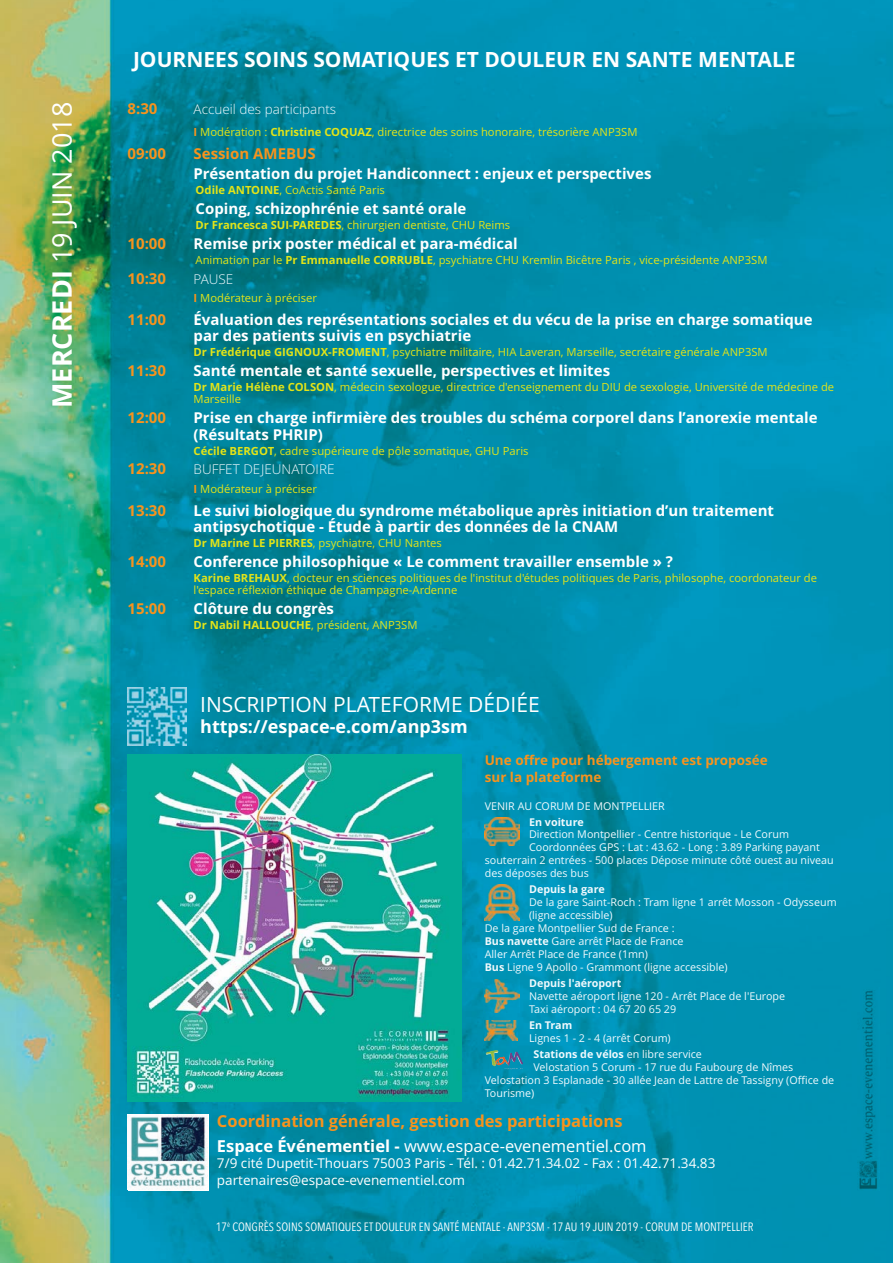
<style>
.page{position:relative;width:893px;height:1263px;background:#fff}
.page>*{position:absolute;margin:0;border:0;box-sizing:border-box;transform-origin:0 0}
.t1{font:27px "Open Sans";color:#fff}
.t2{font:700 21px "Open Sans";color:#fff}
.t3{font:21px "Open Sans";color:#fff}
.t4{font:700 18px "Open Sans";color:#fff}
.t5{font:16.5px "Open Sans";color:#fff}
.t6{font:700 16.5px "Open Sans";color:#f7931d}
.t7{font:700 15px/16.5px "Open Sans";color:#fff}
.t8{font:700 15px "Open Sans";color:#f7931d}
.t9{font:13.5px "Open Sans";color:#fff}
.t10{font:700 13.5px/16.5px "Open Sans";color:#f7931d}
.t11{font:300 13.5px "Open Sans";color:#f0f9fd}
.t12{font:12px "Avenir Next Condensed";color:#fff}
.t13{font:11.25px/12px "Open Sans";color:#e4e417}
.t14{font:10.8px/12.9px "Open Sans";color:#f0f9fd}
.t15{font:700 10.8px "Open Sans";color:#f0f9fd}
.s1{font-weight:700}
.s2{font-weight:700;color:#f7931d}
.s3{font-weight:400}
</style>
<div class="page">
<img style="left:0;top:0;width:893px;height:1263px">
<img style="left:128px;top:755px;width:334px;height:347px">
<div style="left:128px;top:1114px;width:81px;height:77px;background:#fff"></div>
<img style="left:128px;top:1115px;width:80px;height:75px">
<img style="left:128px;top:687px;width:58px;height:58px">
<img style="left:485px;top:817px;width:34px;height:29px">
<img style="left:485px;top:885px;width:34px;height:36px">
<img style="left:485px;top:979px;width:34px;height:34px">
<img style="left:485px;top:1020px;width:32px;height:20px">
<img style="left:485px;top:1050px;width:38px;height:20px">
<img style="left:858px;top:987px;width:21px;height:204px">
<p class="t1" style="left:51px;top:408px;width:307px;rotate:-90deg"><span class="s1">MERCREDI</span> 19 JUIN 2018</p>
<p class="t2" style="left:133px;top:51px;width:664px">JOURNEES SOINS SOMATIQUES ET DOULEUR EN SANTE MENTALE</p>
<p class="t8" style="left:128px;top:102px;width:31px">8:30</p>
<p class="t11" style="left:194px;top:101px;width:144px">Accueil des participants</p>
<p class="t13" style="left:194px;top:127px;width:445px"><span class="s2">I</span> Modération : <span class="s1">Christine COQUAZ</span>, directrice des soins honoraire, trésorière ANP3SM</p>
<p class="t8" style="left:128px;top:148px;width:40px">09:00</p>
<p class="t8" style="left:194px;top:148px;width:124px">Session AMEBUS</p>
<p class="t7" style="left:194px;top:167px;width:459px">Présentation du projet Handiconnect : enjeux et perspectives</p>
<p class="t13" style="left:196px;top:185px;width:191px"><span class="s1">Odile ANTOINE</span>, CoActis Santé Paris</p>
<p class="t7" style="left:196px;top:202px;width:272px">Coping, schizophrénie et santé orale</p>
<p class="t13" style="left:196px;top:220px;width:316px"><span class="s1">Dr Francesca SUI-PAREDES</span>, chirurgien dentiste, CHU Reims</p>
<p class="t8" style="left:128px;top:238px;width:40px">10:00</p>
<p class="t7" style="left:194px;top:237px;width:326px">Remise prix poster médical et para-médical</p>
<p class="t13" style="left:196px;top:255px;width:573px">Animation par le <span class="s1">Pr Emmanuelle CORRUBLE</span>, psychiatre CHU Kremlin Bicêtre Paris , vice-présidente ANP3SM</p>
<p class="t8" style="left:128px;top:272px;width:40px">10:30</p>
<p class="t11" style="left:194px;top:271px;width:41px">PAUSE</p>
<p class="t13" style="left:194px;top:293px;width:125px"><span class="s2">I</span> Modérateur à préciser</p>
<p class="t8" style="left:128px;top:313px;width:40px">11:00</p>
<p class="t7" style="left:194px;top:313px;width:621px">Évaluation des représentations sociales et du vécu de la prise en charge somatique par des patients suivis en psychiatrie</p>
<p class="t13" style="left:194px;top:347px;width:576px"><span class="s1">Dr Frédérique GIGNOUX-FROMENT</span>, psychiatre militaire, HIA Laveran, Marseille, secrétaire générale ANP3SM</p>
<p class="t8" style="left:128px;top:365px;width:40px">11:30</p>
<p class="t7" style="left:194px;top:364px;width:418px">Santé mentale et santé sexuelle, perspectives et limites</p>
<p class="t13" style="left:194px;top:382px;width:642px"><span class="s1">Dr Marie Hélène COLSON</span>, médecin sexologue, directrice d'enseignement du DIU de sexologie, Université de médecine de<br>Marseille</p>
<p class="t8" style="left:128px;top:412px;width:40px">12:00</p>
<p class="t7" style="left:194px;top:411px;width:626px">Prise en charge infirmière des troubles du schéma corporel dans l’anorexie mentale (Résultats PHRIP)</p>
<p class="t13" style="left:194px;top:446px;width:336px"><span class="s1">Cécile BERGOT</span>, cadre supérieure de pôle somatique, GHU Paris</p>
<p class="t8" style="left:128px;top:463px;width:40px">12:30</p>
<p class="t11" style="left:194px;top:462px;width:142px">BUFFET DEJEUNATOIRE</p>
<p class="t13" style="left:194px;top:484px;width:125px"><span class="s2">I</span> Modérateur à préciser</p>
<p class="t8" style="left:128px;top:504px;width:40px">13:30</p>
<p class="t7" style="left:194px;top:503px;width:582px">Le suivi biologique du syndrome métabolique après initiation d’un traitement antipsychotique - Étude à partir des données de la CNAM</p>
<p class="t13" style="left:194px;top:538px;width:250px"><span class="s1">Dr Marine LE PIERRES</span>, psychiatre, CHU Nantes</p>
<p class="t8" style="left:128px;top:555px;width:40px">14:00</p>
<p class="t7" style="left:194px;top:555px;width:481px">Conference philosophique « Le comment travailler ensemble » ?</p>
<p class="t13" style="left:194px;top:573px;width:625px"><span class="s1">Karine BREHAUX</span>, docteur en sciences politiques de l'institut d'études politiques de Paris, philosophe, coordonateur de l'espace réflexion éthique de Champagne-Ardenne</p>
<p class="t8" style="left:128px;top:602px;width:40px">15:00</p>
<p class="t7" style="left:194px;top:602px;width:142px">Clôture du congrès</p>
<p class="t13" style="left:194px;top:620px;width:225px"><span class="s1">Dr Nabil HALLOUCHE</span>, président, ANP3SM</p>
<p class="t3" style="left:200px;top:696px;width:341px">INSCRIPTION PLATEFORME DÉDIÉE</p>
<p class="t4" style="left:200px;top:719px;width:269px">https://espace-e.com/anp3sm</p>
<p class="t10" style="left:485px;top:753px;width:284px">Une offre pour hébergement est proposée sur la plateforme</p>
<p class="t14" style="left:485px;top:800px;width:182px">VENIR AU CORUM DE MONTPELLIER</p>
<p class="t15" style="left:529px;top:817px;width:56px">En voiture</p>
<p class="t14" style="left:529px;top:829px;width:261px">Direction Montpellier - Centre historique - Le Corum</p>
<p class="t14" style="left:485px;top:842px;width:351px;text-indent:44px">Coordonnées GPS : Lat : 43.62 - Long : 3.89 Parking payant souterrain 2 entrées - 500 places Dépose minute côté ouest au niveau des déposes des bus</p>
<p class="t15" style="left:529px;top:885px;width:77px">Depuis la gare</p>
<p class="t14" style="left:529px;top:897px;width:309px">De la gare Saint-Roch : Tram ligne 1 arrêt Mosson - Odysseum (ligne accessible)</p>
<p class="t14" style="left:485px;top:923px;width:191px">De la gare Montpellier Sud de France :</p>
<p class="t14" style="left:485px;top:936px;width:200px"><span class="s1">Bus navette</span> Gare arrêt Place de France</p>
<p class="t14" style="left:485px;top:949px;width:165px">Aller Arrêt Place de France (1mn)</p>
<p class="t14" style="left:485px;top:962px;width:244px"><span class="s1">Bus</span> Ligne 9 Apollo - Grammont (ligne accessible)</p>
<p class="t15" style="left:529px;top:979px;width:94px">Depuis l'aéroport</p>
<p class="t14" style="left:529px;top:991px;width:258px">Navette aéroport ligne 120 - Arrêt Place de l'Europe</p>
<p class="t14" style="left:529px;top:1004px;width:149px">Taxi aéroport : 04 67 20 65 29</p>
<p class="t15" style="left:529px;top:1021px;width:45px">En Tram</p>
<p class="t14" style="left:529px;top:1032px;width:143px">Lignes 1 - 2 - 4 (arrêt Corum)</p>
<p class="t15" style="left:533px;top:1049px;width:170px">Stations de vélos <span class="s3">en libre service</span></p>
<p class="t14" style="left:533px;top:1061px;width:261px">Velostation 5 Corum - 17 rue du Faubourg de Nîmes</p>
<p class="t14" style="left:485px;top:1074px;width:351px">Velostation 3 Esplanade - 30 allée Jean de Lattre de Tassigny (Office de<br>Tourisme)</p>
<p class="t6" style="left:217px;top:1114px;width:407px">Coordination générale, gestion des participations</p>
<p class="t5" style="left:217px;top:1139px;width:431px"><span class="s1">Espace Événementiel -</span> www.espace-evenementiel.com</p>
<p class="t9" style="left:217px;top:1158px;width:500px">7/9 cité Dupetit-Thouars 75003 Paris - Tél. : 01.42.71.34.02 - Fax : 01.42.71.34.83</p>
<p class="t9" style="left:217px;top:1174px;width:250px">partenaires@espace-evenementiel.com</p>
<p class="t12" style="left:216px;top:1219px;width:539px">17<sup>è</sup> CONGRÈS SOINS SOMATIQUES ET DOULEUR EN SANTÉ MENTALE - ANP3SM - 17 AU 19 JUIN 2019 - CORUM DE MONTPELLIER</p>
</div>
